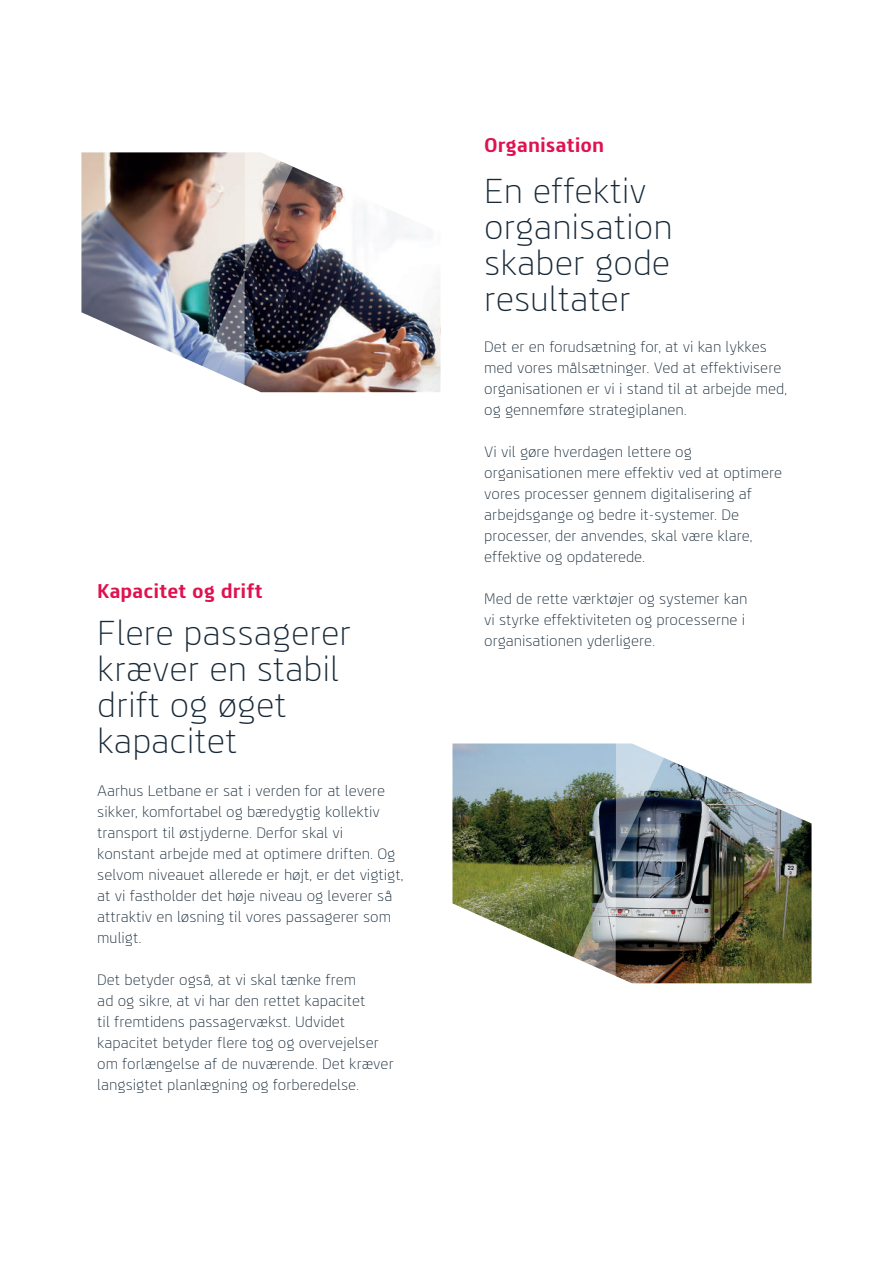
<style>
.page{position:relative;width:893px;height:1263px;background:#fff}
.page>*{position:absolute;margin:0;border:0;box-sizing:border-box;transform-origin:0 0}
.t1{font:300 34.5px/36px "Interlines";color:#172938}
.t2{font:700 19.8px "Interlines";letter-spacing:-.005em;color:#e01150}
.t3{font:300 15px/21px "Interlines";color:#172938}
</style>
<div class="page">
<img style="left:81px;top:152px;width:359px;height:240px">
<img style="left:187px;top:152px;width:120px;height:241px">
<img style="left:452px;top:743px;width:359px;height:240px">
<img style="left:558px;top:743px;width:120px;height:241px">
<h2 class="t2" style="left:97px;top:583px;width:167px">Kapacitet og drift</h2>
<h1 class="t1" style="left:97px;top:618px;width:256px">Flere passagerer kræver en stabil drift og øget kapacitet</h1>
<p class="t3" style="left:97px;top:781px;width:308px">Aarhus Letbane er sat i verden for at levere sikker, komfortabel og bæredygtig kollektiv transport til østjyderne. Derfor skal vi konstant arbejde med at optimere driften. Og selvom niveauet allerede er højt, er det vigtigt, at vi fastholder det høje niveau og leverer så attraktiv en løsning til vores passagerer som muligt.</p>
<p class="t3" style="left:97px;top:970px;width:298px">Det betyder også, at vi skal tænke frem<br>ad og sikre, at vi har den rettet kapacitet<br>til fremtidens passagervækst. Udvidet kapacitet betyder flere tog og overvejelser om forlængelse af de nuværende. Det kræver langsigtet planlægning og forberedelse.</p>
<h2 class="t2" style="left:484px;top:137px;width:121px">Organisation</h2>
<h1 class="t1" style="left:484px;top:175px;width:190px">En effektiv organisation skaber gode resultater</h1>
<p class="t3" style="left:484px;top:338px;width:305px">Det er en forudsætning for, at vi kan lykkes med vores målsætninger. Ved at effektivisere organisationen er vi i stand til at arbejde med, og gennemføre strategiplanen.</p>
<p class="t3" style="left:484px;top:443px;width:300px">Vi vil gøre hverdagen lettere og organisationen mere effektiv ved at optimere vores processer gennem digitalisering af arbejdsgange og bedre it-systemer. De processer, der anvendes, skal være klare, effektive og opdaterede.</p>
<p class="t3" style="left:484px;top:590px;width:265px">Med de rette værktøjer og systemer kan vi styrke effektiviteten og processerne i organisationen yderligere.</p>
</div>
